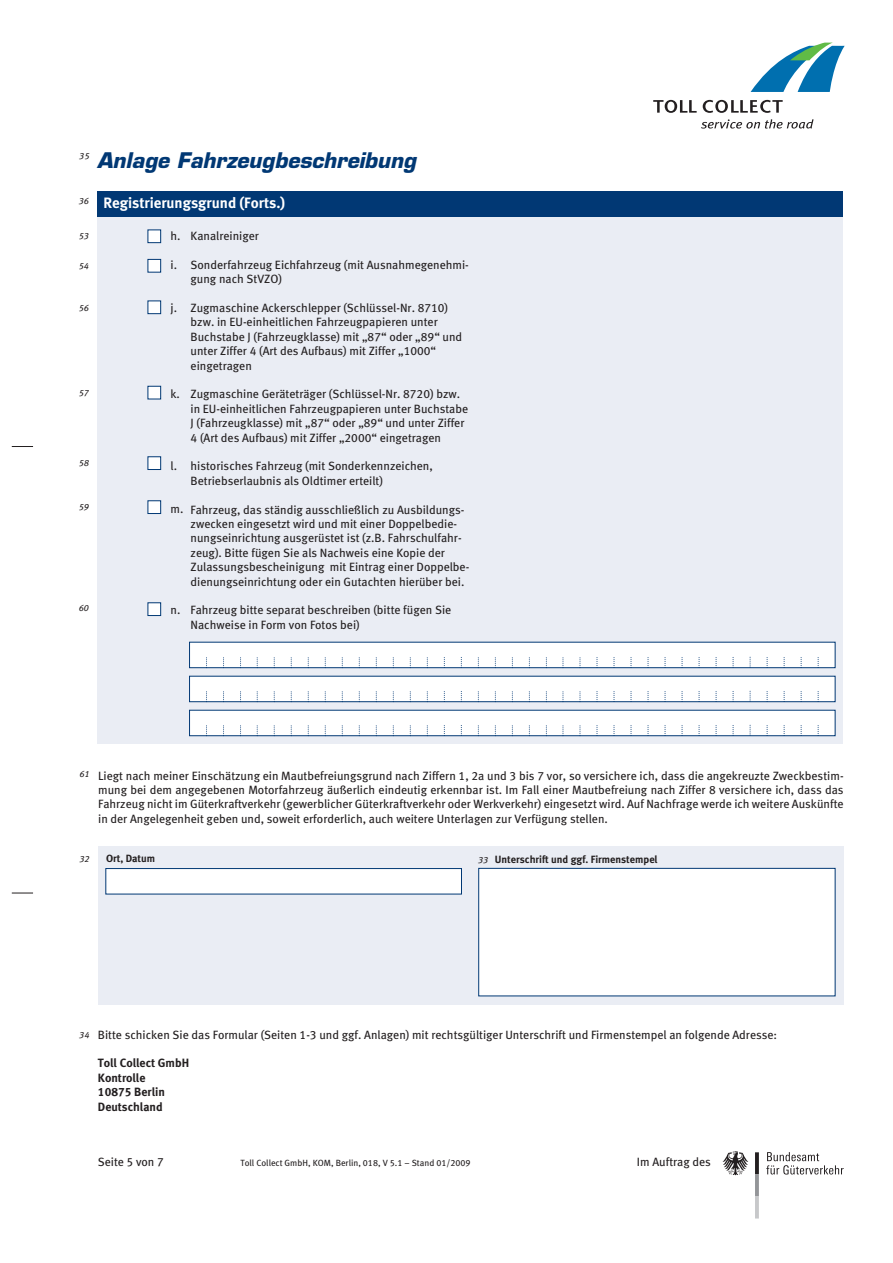
<style>
.page{position:relative;width:893px;height:1263px;background:#fff}
.page>*{position:absolute;margin:0;border:0;box-sizing:border-box;transform-origin:0 0}
.t1{font:italic 700 21px "Eurostile LT Std";color:#013874}
.t2{font:15px "Meta Bold LF";color:#fff}
.t3{font:12px/14.4px "Meta Book LF";color:#231f20}
.t4{font:12px/14.4px "Meta Bold LF";color:#231f20}
.t5{font:10.5px "Meta Bold LF";color:#231f20}
.t6{font:9px "Meta Book LF";color:#231f20}
.t7{font:italic 9px "Meta Book LF";color:#231f20}
.s1{font-family:"Meta Book LF";font-style:italic;font-size:9px}
</style>
<div class="page">
<svg style="left:12px;top:893px;width:21px;height:1px"></svg>
<svg style="left:12px;top:446px;width:21px;height:1px"></svg>
<svg style="left:755px;top:1152px;width:4px;height:66px"></svg>
<svg style="left:722px;top:1151px;width:26px;height:24px"></svg>
<svg style="left:766px;top:1152px;width:78px;height:22px"></svg>
<div style="left:97px;top:216px;width:746px;height:528px;background:#eaedf4"></div>
<div style="left:98px;top:191px;width:745px;height:26px;background:#013874"></div>
<div style="left:98px;top:846px;width:746px;height:158px;background:#eaedf4"></div>
<div style="left:148px;top:386px;width:13px;height:13px;background:#fff"></div>
<div style="left:148px;top:386px;width:13px;height:13px;border:1px solid #013874"></div>
<div style="left:148px;top:230px;width:13px;height:13px;background:#fff"></div>
<div style="left:148px;top:229px;width:13px;height:14px;border:1px solid #013874"></div>
<div style="left:148px;top:259px;width:13px;height:13px;background:#fff"></div>
<div style="left:148px;top:259px;width:13px;height:14px;border:1px solid #013874"></div>
<div style="left:148px;top:301px;width:13px;height:13px;background:#fff"></div>
<div style="left:148px;top:300px;width:13px;height:14px;border:1px solid #013874"></div>
<div style="left:148px;top:457px;width:13px;height:12px;background:#fff"></div>
<div style="left:148px;top:456px;width:13px;height:14px;border:1px solid #013874"></div>
<div style="left:148px;top:501px;width:13px;height:12px;background:#fff"></div>
<div style="left:148px;top:500px;width:13px;height:14px;border:1px solid #013874"></div>
<div style="left:148px;top:603px;width:13px;height:12px;background:#fff"></div>
<div style="left:148px;top:602px;width:13px;height:14px;border:1px solid #013874"></div>
<div style="left:479px;top:868px;width:356px;height:128px;background:#fff"></div>
<div style="left:478px;top:868px;width:357px;height:128px;border:1px solid #013874"></div>
<div style="left:106px;top:868px;width:355px;height:26px;background:#fff"></div>
<div style="left:105px;top:868px;width:357px;height:26px;border:1px solid #013874"></div>
<div style="left:190px;top:642px;width:645px;height:26px;background:#fff"></div>
<div style="left:189px;top:642px;width:646px;height:26px;border:1px solid #013874"></div>
<div style="left:190px;top:676px;width:645px;height:26px;background:#fff"></div>
<div style="left:189px;top:676px;width:646px;height:26px;border:1px solid #013874"></div>
<div style="left:190px;top:710px;width:645px;height:26px;background:#fff"></div>
<div style="left:189px;top:710px;width:646px;height:26px;border:1px solid #013874"></div>
<svg style="left:751px;top:43px;width:94px;height:49px"></svg>
<svg style="left:701px;top:119px;width:113px;height:10px"></svg>
<svg style="left:653px;top:100px;width:44px;height:13px"></svg>
<svg style="left:703px;top:100px;width:80px;height:13px"></svg>
<p class="t7" style="left:79px;top:151px;width:12px">35</p>
<p class="t1" style="left:97px;top:148px;width:320px">Anlage Fahrzeugbeschreibung</p>
<p class="t7" style="left:79px;top:196px;width:12px">36</p>
<p class="t2" style="left:103px;top:194px;width:183px">Registrierungsgrund (Forts.)</p>
<p class="t7" style="left:79px;top:230px;width:12px">53</p>
<p class="t7" style="left:79px;top:261px;width:12px">54</p>
<p class="t7" style="left:79px;top:303px;width:12px">56</p>
<p class="t7" style="left:79px;top:387px;width:12px">57</p>
<p class="t7" style="left:79px;top:458px;width:12px">58</p>
<p class="t7" style="left:79px;top:502px;width:12px">59</p>
<p class="t7" style="left:79px;top:603px;width:12px">60</p>
<p class="t3" style="left:170px;top:228px;width:12px">h.</p>
<p class="t3" style="left:170px;top:257px;width:8px">i.</p>
<p class="t3" style="left:170px;top:300px;width:8px">j.</p>
<p class="t3" style="left:191px;top:228px;width:70px">Kanalreiniger</p>
<p class="t3" style="left:191px;top:257px;width:280px">Sonderfahrzeug Eichfahrzeug (mit Ausnahmegenehmi&shy;gung nach StVZO)</p>
<p class="t3" style="left:191px;top:300px;width:273px">Zugmaschine Ackerschlepper (Schlüssel-Nr. 8710) bzw. in EU-einheitlichen Fahrzeugpapieren unter Buchstabe J (Fahrzeugklasse) mit „87“ oder „89“ und unter Ziffer 4 (Art des Aufbaus) mit Ziffer „1000“ eingetragen</p>
<p class="t3" style="left:191px;top:387px;width:279px">Zugmaschine Geräteträger (Schlüssel-Nr. 8720) bzw. in EU-einheitlichen Fahrzeugpapieren unter Buchstabe J (Fahrzeugklasse) mit „87“ oder „89“ und unter Ziffer 4 (Art des Aufbaus) mit Ziffer „2000“ eingetragen</p>
<p class="t3" style="left:191px;top:459px;width:244px">historisches Fahrzeug (mit Sonderkennzeichen,<br>Betriebserlaubnis als Oldtimer erteilt)</p>
<p class="t3" style="left:191px;top:502px;width:280px">Fahrzeug, das ständig ausschließlich zu Ausbildungs&shy;zwecken eingesetzt wird und mit einer Doppelbedie&shy;nungseinrichtung ausgerüstet ist (z.B. Fahrschulfahr&shy;zeug). Bitte fügen Sie als Nachweis eine Kopie der Zulassungsbescheinigung mit Eintrag einer Doppelbe&shy;dienungseinrichtung oder ein Gutachten hierüber bei.</p>
<p class="t3" style="left:191px;top:603px;width:262px">Fahrzeug bitte separat beschreiben (bitte fügen Sie<br>Nachweise in Form von Fotos bei)</p>
<p class="t3" style="left:170px;top:387px;width:11px">k.</p>
<p class="t3" style="left:170px;top:459px;width:8px">l.</p>
<p class="t3" style="left:170px;top:502px;width:14px">m.</p>
<p class="t3" style="left:170px;top:603px;width:11px">n.</p>
<p class="t7" style="left:80px;top:769px;width:12px">61</p>
<p class="t7" style="left:80px;top:854px;width:12px">32</p>
<p class="t3" style="left:98px;top:768px;width:747px;text-align:justify">Liegt nach meiner Einschätzung ein Mautbefreiungsgrund nach Ziffern 1, 2a und 3 bis 7 vor, so versichere ich, dass die angekreuzte Zweckbestim&shy;mung bei dem angegebenen Motorfahrzeug äußerlich eindeutig erkennbar ist. Im Fall einer Mautbefreiung nach Ziffer 8 versichere ich, dass das Fahrzeug nicht im Güterkraftverkehr (gewerblicher Güterkraftverkehr oder Werkverkehr) eingesetzt wird. Auf Nachfrage werde ich weitere Auskünfte in der Angelegenheit geben und, soweit erforderlich, auch weitere Unterlagen zur Verfügung stellen.</p>
<p class="t5" style="left:106px;top:852px;width:51px">Ort, Datum</p>
<p class="t5" style="left:478px;top:853px;width:181px"><span class="s1">33</span> Unterschrift und ggf. Firmenstempel</p>
<p class="t7" style="left:79px;top:1030px;width:12px">34</p>
<p class="t3" style="left:98px;top:1027px;width:681px">Bitte schicken Sie das Formular (Seiten 1-3 und ggf. Anlagen) mit rechtsgültiger Unterschrift und Firmenstempel an folgende Adresse:</p>
<p class="t4" style="left:98px;top:1056px;width:93px">Toll Collect GmbH<br>Kontrolle<br>10875 Berlin<br>Deutschland</p>
<p class="t3" style="left:98px;top:1155px;width:68px">Seite 5 von 7</p>
<p class="t6" style="left:241px;top:1158px;width:232px">Toll Collect GmbH, KOM, Berlin, 018, V 5.1 – Stand 01/2009</p>
<p class="t3" style="left:637px;top:1155px;width:75px">Im Auftrag des</p>
</div>
